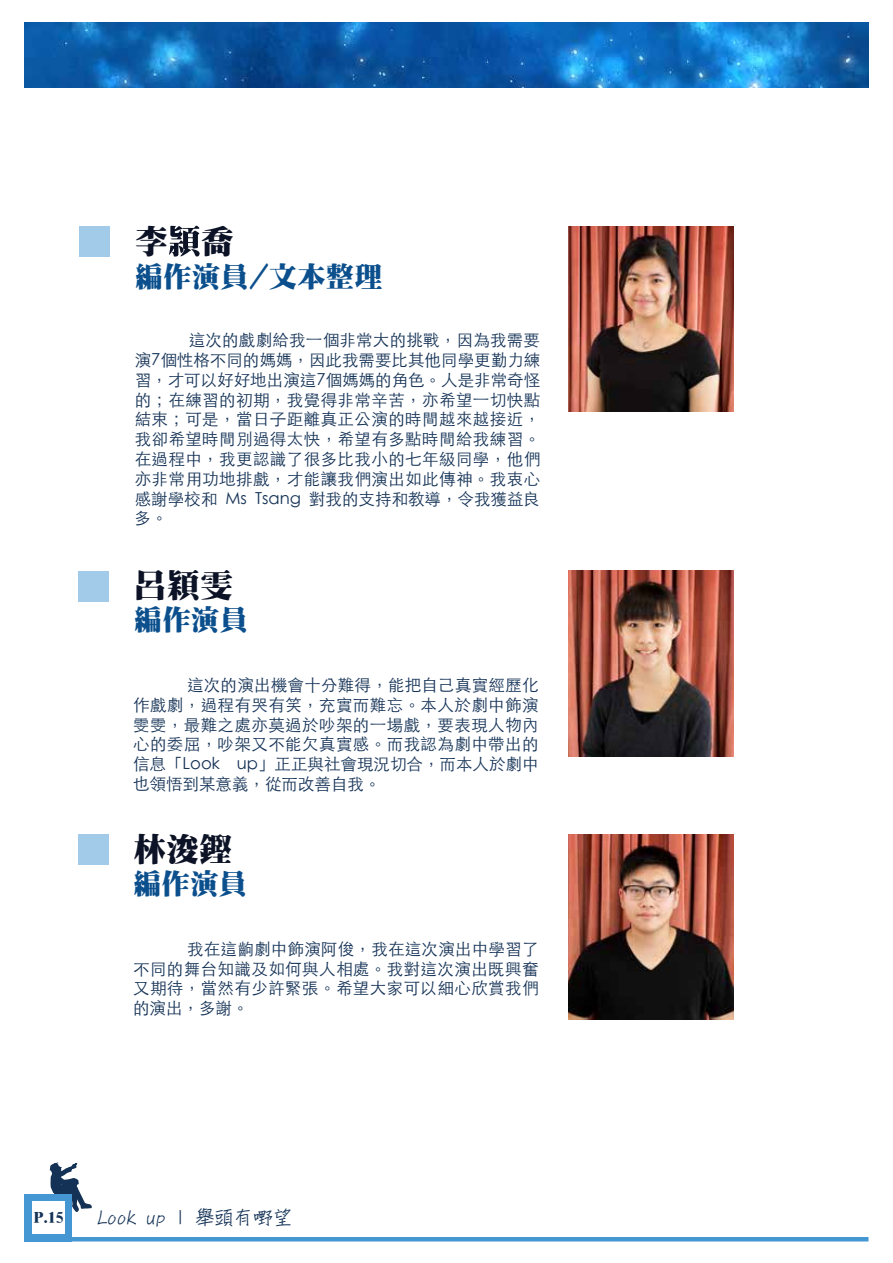
<style>
.page{position:relative;width:893px;height:1263px;background:#fff}
.page>*{position:absolute;margin:0;border:0;box-sizing:border-box;transform-origin:0 0}
.t1{font:900 33px "Han Wang Ming";color:#0d1326}
.t2{font:900 28.5px "Han Wang Ming";color:#0b4f8d}
.t3{font:19.5px "DF Chu W4 WIN BF";color:#143256}
.t4{font:300 16.5px/19.8px "ST Heiti TC";letter-spacing:.025em;color:#143256;text-align:justify}
.t5{font:900 15px "Han Wang Ming";color:#143256}
</style>
<div class="page">
<img style="left:25px;top:22px;width:843px;height:66px">
<svg style="left:49px;top:1162px;width:43px;height:50px"></svg>
<hr style="left:67px;top:1237px;width:801px;height:4px;background:#4497d3">
<div style="left:25px;top:1194px;width:47px;height:47px;background:#4497d3"></div>
<div style="left:32px;top:1201px;width:33px;height:33px;background:#fff"></div>
<img style="left:568px;top:571px;width:165px;height:185px">
<img style="left:568px;top:226px;width:165px;height:186px">
<div style="left:79px;top:226px;width:31px;height:31px;background:#a1cbe9"></div>
<div style="left:78px;top:571px;width:31px;height:30px;background:#a1cbe9"></div>
<div style="left:78px;top:834px;width:31px;height:31px;background:#a1cbe9"></div>
<img style="left:568px;top:834px;width:165px;height:186px">
<svg style="left:169px;top:225px;width:31px;height:32px"></svg>
<h1 class="t1" style="left:135px;top:224px;width:101px">李 喬</h1>
<h2 class="t2" style="left:135px;top:261px;width:249px">編作演員／文本整理</h2>
<p class="t4" style="left:135px;top:329px;width:407px;text-indent:54px">這次的戲劇給我一個非常大的挑戰，因為我需要演7個性格不同的媽媽，因此我需要比其他同學更勤力練習，才可以好好地出演這7個媽媽的角色。人是非常奇怪的；在練習的初期，我覺得非常辛苦，亦希望一切快點結束；可是，當日子距離真正公演的時間越來越接近，我卻希望時間別過得太快，希望有多點時間給我練習。在過程中，我更認識了很多比我小的七年級同學，他們亦非常用功地排戲，才能讓我們演出如此傳神。我衷心感謝學校和 Ms Tsang 對我的支持和教導，令我獲益良多。</p>
<h1 class="t1" style="left:134px;top:568px;width:101px">呂穎雯</h1>
<h2 class="t2" style="left:134px;top:605px;width:116px">編作演員</h2>
<p class="t4" style="left:133px;top:673px;width:407px;text-indent:54px">這次的演出機會十分難得，能把自己真實經歷化作戲劇，過程有哭有笑，充實而難忘。本人於劇中飾演雯雯，最難之處亦莫過於吵架的一場戲，要表現人物內心的委屈，吵架又不能欠真實感。而我認為劇中帶出的信息「Look up」正正與社會現況切合，而本人於劇中也領悟到某意義，從而改善自我。</p>
<h1 class="t1" style="left:133px;top:832px;width:100px">林浚鏗</h1>
<h2 class="t2" style="left:133px;top:868px;width:115px">編作演員</h2>
<p class="t4" style="left:133px;top:937px;width:407px;text-indent:54px">我在這齣劇中飾演阿俊，我在這次演出中學習了不同的舞台知識及如何與人相處。我對這次演出既興奮又期待，當然有少許緊張。希望大家可以細心欣賞我們的演出，多謝。</p>
<p class="t5" style="left:34px;top:1210px;width:31px">P.15</p>
<p class="t3" style="left:97px;top:1207px;width:196px">Look up | 舉頭有嘢望</p>
</div>
